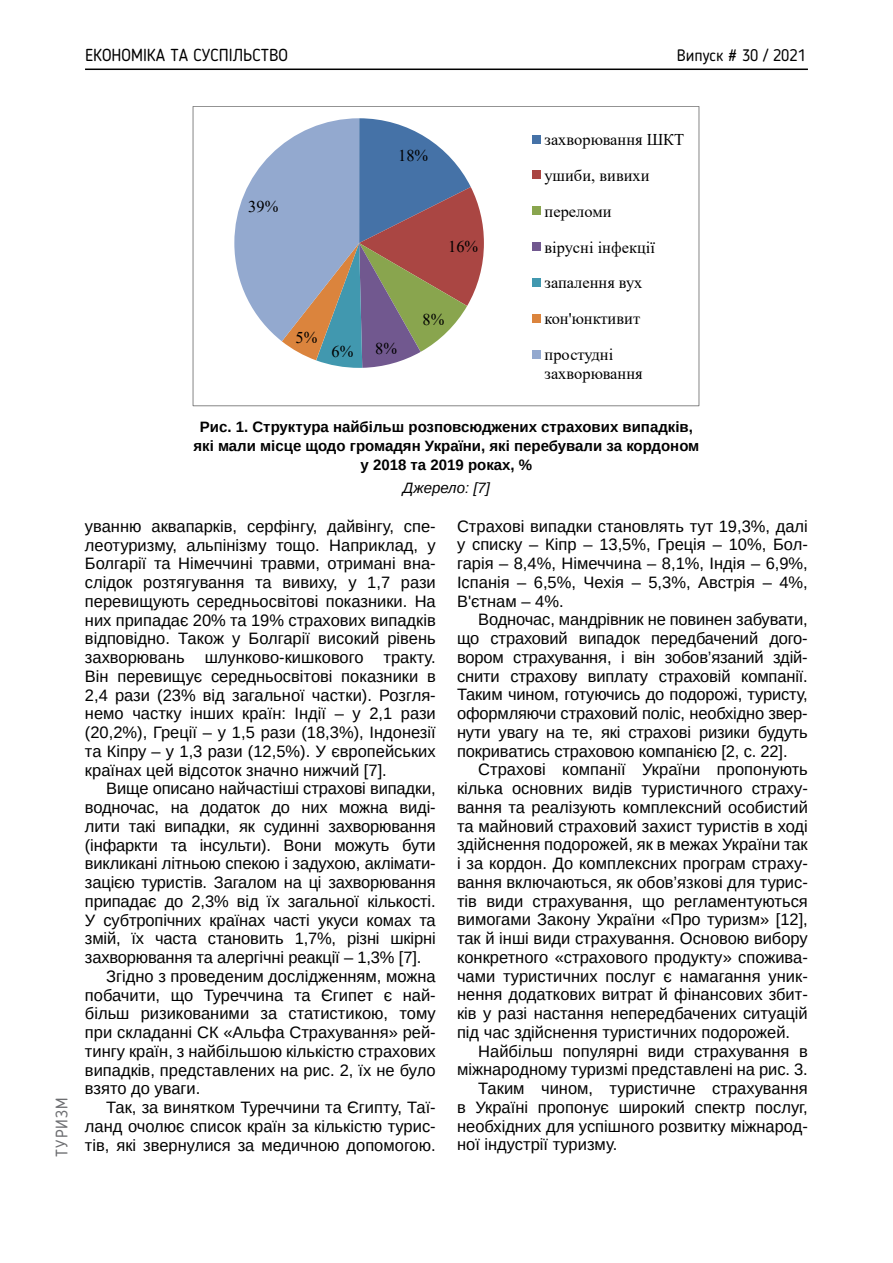
<style>
.page{position:relative;width:893px;height:1263px;background:#fff}
.page>*{position:absolute;margin:0;border:0;box-sizing:border-box;transform-origin:0 0}
.t1{font:17.25px "Blogger Sans";color:#000}
.t2{font:16.5px/18.8px "Arimo";color:#000;text-align:justify}
.t3{font:16.5px "Blogger Sans";color:#000}
.t4{font:16.5px "Blogger Sans";letter-spacing:.05em;color:#6d6e71}
.t5{font:16.35px/35.8px "Times New Roman";color:#000}
.t6{font:700 15px/18.8px "Arimo";color:#000;text-align:center}
.t7{font:italic 15px "Arimo";color:#000}
</style>
<div class="page">
<hr style="left:85px;top:69px;width:723px;height:1px;background:#000">
<svg style="left:234px;top:118px;width:250px;height:250px"></svg>
<div style="left:533px;top:135px;width:8px;height:8px;background:#4572a7"></div>
<div style="left:533px;top:171px;width:8px;height:8px;background:#aa4643"></div>
<div style="left:533px;top:207px;width:8px;height:8px;background:#89a54e"></div>
<div style="left:533px;top:243px;width:8px;height:8px;background:#71588f"></div>
<div style="left:533px;top:278px;width:8px;height:9px;background:#4198af"></div>
<div style="left:533px;top:314px;width:8px;height:9px;background:#db843d"></div>
<div style="left:533px;top:350px;width:8px;height:8px;background:#93a9cf"></div>
<div style="left:193px;top:106px;width:506px;height:300px;border:1px solid #868686"></div>
<p class="t1" style="left:85px;top:45px;width:204px">ЕКОНОМІКА ТА СУСПІЛЬСТВО</p>
<p class="t3" style="left:677px;top:45px;width:131px">Випуск # 30 / 2021</p>
<p class="t4" style="left:52px;top:1157px;width:60px;rotate:-90deg">ТУРИЗМ</p>
<p class="t5" style="left:545px;top:121px;width:141px">захворювання ШКТ ушиби, вивихи переломи<br>вірусні інфекції запалення вух кон'юнктивит простудні</p>
<p class="t5" style="left:545px;top:355px;width:100px">захворювання</p>
<p class="t6" style="left:193px;top:418px;width:507px">Рис. 1. Структура найбільш розповсюджених страхових випадків, які мали місце щодо громадян України, які перебували за кордоном у 2018 та 2019 роках, %</p>
<p class="t7" style="left:403px;top:477px;width:89px">Джерело: [7]</p>
<p class="t5" style="left:398px;top:137px;width:32px">18%</p>
<p class="t5" style="left:248px;top:188px;width:32px">39%</p>
<p class="t5" style="left:448px;top:228px;width:32px">16%</p>
<p class="t5" style="left:423px;top:301px;width:23px">8%</p>
<p class="t5" style="left:295px;top:319px;width:23px">5%</p>
<p class="t5" style="left:331px;top:334px;width:23px">6%</p>
<p class="t5" style="left:375px;top:330px;width:23px">8%</p>
<p class="t2" style="left:85px;top:517px;width:352px">уванню аквапарків, серфінгу, дайвінгу, спе&shy;леотуризму, альпінізму тощо. Наприклад, у Болгарії та Німеччині травми, отримані вна&shy;слідок розтягування та вивиху, у 1,7 рази перевищують середньосвітові показники. На них припадає 20% та 19% страхових випадків відповідно. Також у Болгарії високий рівень захворювань шлунково-кишкового тракту.<br>Він перевищує середньосвітові показники в 2,4 рази (23% від загальної частки). Розгля&shy;немо частку інших країн: Індії – у 2,1 рази (20,2%), Греції – у 1,5 рази (18,3%), Індонезії та Кіпру – у 1,3 рази (12,5%). У європейських країнах цей відсоток значно нижчий [7].</p>
<p class="t2" style="left:106px;top:779px;width:331px">Вище описано найчастіші страхові випадки,</p>
<p class="t2" style="left:85px;top:798px;width:352px">водночас, на додаток до них можна виді-</p>
<p class="t2" style="left:85px;top:817px;width:352px">лити такі випадки, як судинні захворювання</p>
<p class="t2" style="left:85px;top:836px;width:352px">(інфаркти та інсульти). Вони можуть бути</p>
<p class="t2" style="left:85px;top:854px;width:352px">викликані літньою спекою і задухою, аклімати-</p>
<p class="t2" style="left:85px;top:873px;width:352px">зацією туристів. Загалом на ці захворювання</p>
<p class="t2" style="left:85px;top:892px;width:352px">припадає до 2,3% від їх загальної кількості.</p>
<p class="t2" style="left:85px;top:910px;width:352px">У субтропічних країнах часті укуси комах та</p>
<p class="t2" style="left:85px;top:929px;width:352px">змій, їх часта становить 1,7%, різні шкірні</p>
<p class="t2" style="left:85px;top:948px;width:338px">захворювання та алергічні реакції – 1,3% [7].</p>
<p class="t2" style="left:106px;top:967px;width:331px">Згідно з проведеним дослідженням, можна</p>
<p class="t2" style="left:85px;top:985px;width:352px">побачити, що Туреччина та Єгипет є най-</p>
<p class="t2" style="left:85px;top:1004px;width:352px">більш ризикованими за статистикою, тому</p>
<p class="t2" style="left:85px;top:1023px;width:352px">при складанні СК «Альфа Страхування» рей-</p>
<p class="t2" style="left:85px;top:1042px;width:352px">тингу країн, з найбільшою кількістю страхових</p>
<p class="t2" style="left:85px;top:1060px;width:352px">випадків, представлених на рис. 2, їх не було</p>
<p class="t2" style="left:85px;top:1079px;width:117px">взято до уваги.</p>
<p class="t2" style="left:106px;top:1098px;width:331px">Так, за винятком Туреччини та Єгипту, Таї-</p>
<p class="t2" style="left:85px;top:1117px;width:352px">ланд очолює список країн за кількістю турис-</p>
<p class="t2" style="left:85px;top:1135px;width:352px">тів, які звернулися за медичною допомогою.</p>
<p class="t2" style="left:457px;top:517px;width:352px">Страхові випадки становлять тут 19,3%, далі у списку – Кіпр – 13,5%, Греція – 10%, Бол&shy;гарія – 8,4%, Німеччина – 8,1%, Індія – 6,9%, Іспанія – 6,5%, Чехія – 5,3%, Австрія – 4%, В'єтнам – 4%.</p>
<p class="t2" style="left:457px;top:610px;width:352px;text-indent:21px">Водночас, мандрівник не повинен забувати, що страховий випадок передбачений дого&shy;вором страхування, і він зобов’язаний здій&shy;снити страхову виплату страховій компанії.<br>Таким чином, готуючись до подорожі, туристу, оформляючи страховий поліс, необхідно звер&shy;нути увагу на те, які страхові ризики будуть покриватись страховою компанією [2, с. 22].</p>
<p class="t2" style="left:457px;top:760px;width:352px;text-indent:21px">Страхові компанії України пропонують кілька основних видів туристичного страху&shy;вання та реалізують комплексний особистий та майновий страховий захист туристів в ході здійснення подорожей, як в межах України так і за кордон. До комплексних програм страху&shy;вання включаються, як обов’язкові для турис&shy;тів види страхування, що регламентуються вимогами Закону України «Про туризм» [12], так й інші види страхування. Основою вибору конкретного «страхового продукту» спожива&shy;чами туристичних послуг є намагання уник&shy;нення додаткових витрат й фінансових збит&shy;ків у разі настання непередбачених ситуацій під час здійснення туристичних подорожей.</p>
<p class="t2" style="left:478px;top:1041px;width:331px">Найбільш популярні види страхування в</p>
<p class="t2" style="left:457px;top:1060px;width:352px">міжнародному туризмі представлені на рис. 3.</p>
<p class="t2" style="left:478px;top:1079px;width:331px">Таким чином, туристичне страхування</p>
<p class="t2" style="left:457px;top:1098px;width:352px">в Україні пропонує широкий спектр послуг,</p>
<p class="t2" style="left:457px;top:1116px;width:352px">необхідних для успішного розвитку міжнарод-</p>
<p class="t2" style="left:457px;top:1135px;width:162px">ної індустрії туризму.</p>
</div>
